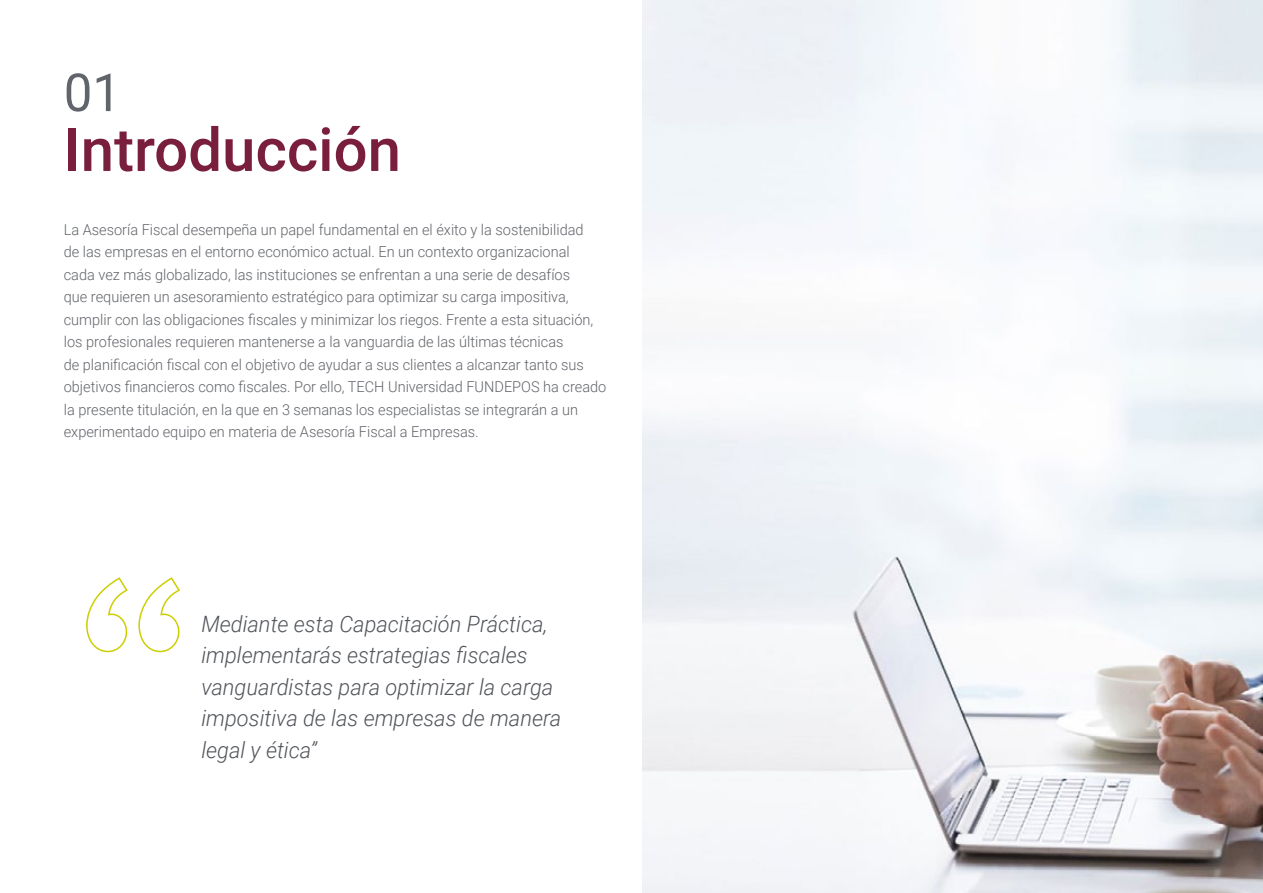
<style>
.page{position:relative;width:1263px;height:893px;background:#fff}
.page>*{position:absolute;margin:0;border:0;box-sizing:border-box;transform-origin:0 0}
.t1{font:500 60px "Roboto";color:#791e3c}
.t2{font:52.5px "Roboto";color:#61646a}
.t3{font:italic 300 22.5px/31.5px "Roboto";color:#52555b}
.t4{font:300 15px/22.5px "Roboto";color:#61646a}
</style>
<div class="page">
<svg style="left:86px;top:577px;width:94px;height:76px"></svg>
<img style="left:642px;top:0;width:621px;height:893px">
<h2 class="t2" style="left:64px;top:56px;width:59px">01</h2>
<h1 class="t1" style="left:64px;top:108px;width:339px">Introducción</h1>
<p class="t4" style="left:64px;top:217px;width:544px">La Asesoría Fiscal desempeña un papel fundamental en el éxito y la sostenibilidad<br>de las empresas en el entorno económico actual. En un contexto organizacional<br>cada vez más globalizado, las instituciones se enfrentan a una serie de desafíos<br>que requieren un asesoramiento estratégico para optimizar su carga impositiva, cumplir con las obligaciones fiscales y minimizar los riegos. Frente a esta situación, los profesionales requieren mantenerse a la vanguardia de las últimas técnicas<br>de planificación fiscal con el objetivo de ayudar a sus clientes a alcanzar tanto sus objetivos financieros como fiscales. Por ello, TECH Universidad FUNDEPOS ha creado la presente titulación, en la que en 3 semanas los especialistas se integrarán a un experimentado equipo en materia de Asesoría Fiscal a Empresas.</p>
<h3 class="t3" style="left:201px;top:607px;width:361px">Mediante esta Capacitación Práctica, implementarás estrategias fiscales vanguardistas para optimizar la carga impositiva de las empresas de manera legal y ética”</h3>
</div>
